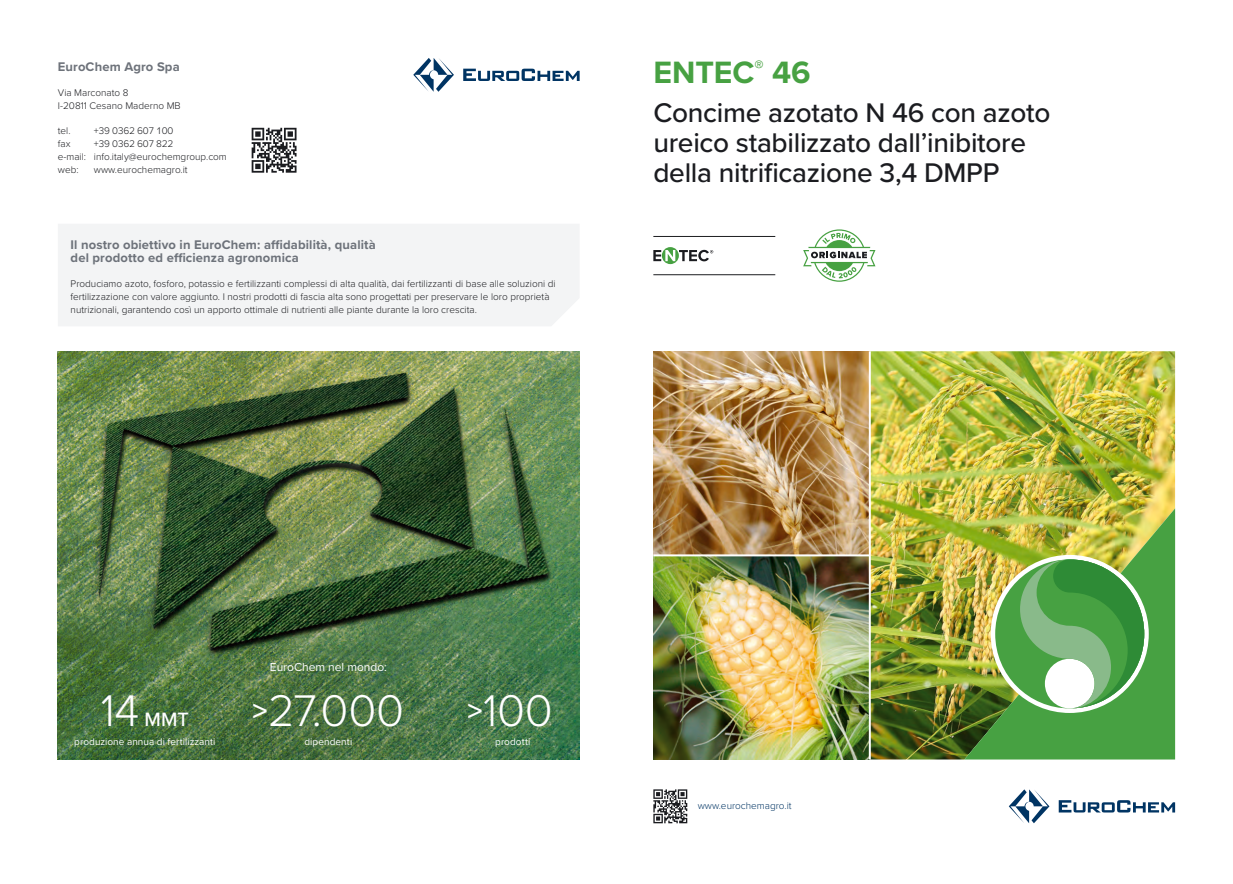
<style>
.page{position:relative;width:1233px;height:884px;background:#fff}
.page>*{position:absolute;margin:0;border:0;box-sizing:border-box;transform-origin:0 0}
.t1{font:300 46px "Proxima Nova";letter-spacing:-.005em;color:#fff}
.Brochure_Header{font:700 32px "Proxima Nova";color:#47a142}
.Brochure_Header_-_2n{font:500 28px/30px "Proxima Nova";letter-spacing:-.01em;color:#1b1c20}
.t2{font:500 20px "Proxima Nova";color:#fff}
.Basic_Header{font:700 13px/12.8px "Proxima Nova";letter-spacing:.01em;color:#6d727a}
.t3{font:12px "Proxima Nova";color:#fff}
.t4{font:300 10px/12.8px "Proxima Nova";color:#1b1c20}
.t5{font:10px "Proxima Nova";letter-spacing:.005em;color:#fff}
.Site_Address{font:300 10px "Proxima Nova";color:#003463}
.t6{font:300 10px "Proxima Nova";letter-spacing:-.025em;color:#1b1c20}
.s1{font-weight:600;font-size:30px}
</style>
<div class="page">
<img style="left:653px;top:351px;width:522px;height:408px">
<hr style="left:869px;top:351px;width:2px;height:408px;background:#fff">
<hr style="left:653px;top:554px;width:217px;height:2px;background:#fff">
<svg style="left:1058px;top:800px;width:117px;height:12px"></svg>
<svg style="left:1008px;top:789px;width:41px;height:34px"></svg>
<img style="left:58px;top:351px;width:521px;height:408px">
<svg style="left:463px;top:69px;width:116px;height:12px"></svg>
<svg style="left:413px;top:58px;width:41px;height:34px"></svg>
<img style="left:964px;top:508px;width:211px;height:251px">
<svg style="left:990px;top:555px;width:158px;height:158px"></svg>
<div style="left:995px;top:559px;width:149px;height:149px;background:#47a142;border-radius:50%"></div>
<svg style="left:1020px;top:559px;width:124px;height:149px"></svg>
<div style="left:58px;top:224px;width:521px;height:102px;background:#f3f4f5"></div>
<svg style="left:653px;top:789px;width:34px;height:34px"></svg>
<svg style="left:252px;top:128px;width:44px;height:45px"></svg>
<svg style="left:803px;top:229px;width:72px;height:53px"></svg>
<hr style="left:653px;top:236px;width:122px;height:1px;background:#1b1c20">
<hr style="left:653px;top:274px;width:122px;height:1px;background:#1b1c20">
<svg style="left:662px;top:247px;width:17px;height:17px"></svg>
<svg style="left:653px;top:250px;width:60px;height:11px"></svg>
<p class="Basic_Header" style="left:58px;top:60px;width:123px">EuroChem Agro Spa</p>
<p class="t4" style="left:58px;top:86px;width:124px">Via Marconato 8<br>I-20811 Cesano Maderno MB</p>
<p class="t4" style="left:58px;top:124px;width:14px">tel.</p>
<p class="t6" style="left:94px;top:124px;width:81px">+39 0362 607 100</p>
<p class="t4" style="left:58px;top:137px;width:14px">fax</p>
<p class="t4" style="left:58px;top:137px;width:170px;text-indent:36px">+39 0362 607 822<br>e-mail: info.italy@eurochemgroup.com web:</p>
<p class="t4" style="left:94px;top:162px;width:95px">www.eurochemagro.it</p>
<p class="Basic_Header" style="left:71px;top:238px;width:307px">Il nostro obiettivo in EuroChem: affidabilità, qualità del prodotto ed efficienza agronomica</p>
<p class="t4" style="left:71px;top:277px;width:486px">Produciamo azoto, fosforo, potassio e fertilizzanti complessi di alta qualità, dai fertilizzanti di base alle soluzioni di fertilizzazione con valore aggiunto. I nostri prodotti di fascia alta sono progettati per preservare le loro proprietà nutrizionali, garantendo così un apporto ottimale di nutrienti alle piante durante la loro crescita.</p>
<p class="Brochure_Header" style="left:653px;top:49px;width:159px">ENTEC<sup>®</sup> 46</p>
<p class="Brochure_Header_-_2n" style="left:653px;top:96px;width:398px">Concime azotato N 46 con azoto ureico stabilizzato dall’inibitore della nitrificazione 3,4 DMPP</p>
<p class="t1" style="left:101px;top:676px;width:40px">14</p>
<p class="t2" style="left:144px;top:704px;width:46px">MMT</p>
<p class="t5" style="left:74px;top:734px;width:143px">produzione annua di fertilizzanti</p>
<p class="t3" style="left:270px;top:658px;width:118px">EuroChem nel mondo:</p>
<p class="t1" style="left:252px;top:676px;width:153px"><span class="s1">&gt;</span>27.000</p>
<p class="t5" style="left:304px;top:734px;width:49px">dipendenti</p>
<p class="t1" style="left:467px;top:676px;width:87px"><span class="s1">&gt;</span>100</p>
<p class="t5" style="left:495px;top:734px;width:37px">prodotti</p>
<p class="Site_Address" style="left:698px;top:798px;width:95px">www.eurochemagro.it</p>
</div>
